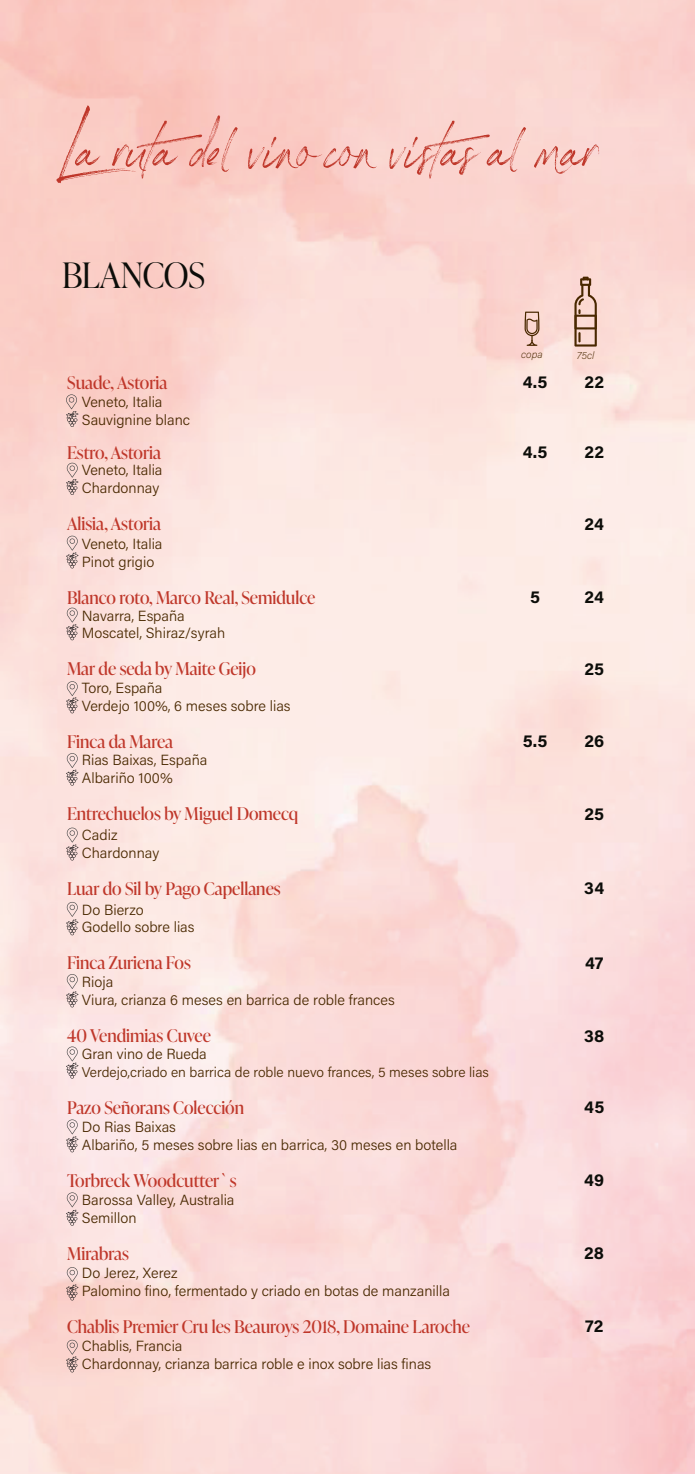
<style>
.page{position:relative;width:695px;height:1474px;background:#fff}
.page>*{position:absolute;margin:0;border:0;box-sizing:border-box;transform-origin:0 0}
.t1{font:italic 70px "Rustic Gold Alt";letter-spacing:.01em;color:#bf372a}
.t2{font:300 35px "Ivy Presto Display";letter-spacing:-.005em;color:#0c0d09}
.t3{font:17.5px "Ivy Presto Display";color:#bf372a}
.t4{font:700 17.5px "Acumin Pro";color:#0c0d09}
.t5{font:300 14.7px/17.8px "Acumin Pro";color:#492800}
.t6{font:300 14px "Acumin Pro";color:#492800}
.t7{font:italic 200 10.5px "Acumin Pro";color:#492800}
</style>
<div class="page">
<img style="left:0;top:0;width:694px;height:1473px">
<svg style="left:524px;top:311px;width:15px;height:35px"></svg>
<svg style="left:574px;top:277px;width:22px;height:69px;background:#c5a393"></svg>
<svg style="left:66px;top:394px;width:12px;height:33px"></svg>
<svg style="left:66px;top:463px;width:12px;height:32px"></svg>
<svg style="left:66px;top:535px;width:12px;height:33px"></svg>
<svg style="left:66px;top:607px;width:12px;height:33px"></svg>
<svg style="left:66px;top:681px;width:12px;height:32px"></svg>
<svg style="left:66px;top:753px;width:12px;height:32px"></svg>
<svg style="left:66px;top:827px;width:12px;height:33px"></svg>
<svg style="left:66px;top:902px;width:12px;height:33px"></svg>
<svg style="left:66px;top:974px;width:12px;height:33px"></svg>
<svg style="left:66px;top:1046px;width:12px;height:32px"></svg>
<svg style="left:66px;top:1119px;width:12px;height:33px"></svg>
<svg style="left:66px;top:1192px;width:12px;height:33px"></svg>
<svg style="left:66px;top:1267px;width:12px;height:33px"></svg>
<svg style="left:66px;top:1339px;width:12px;height:33px"></svg>
<h1 class="t1" style="left:62px;top:100px;width:534px">La ruta del vino con vistas al mar</h1>
<h2 class="t2" style="left:62px;top:250px;width:144px">BLANCOS</h2>
<p class="t7" style="left:521px;top:347px;width:23px">copa</p>
<p class="t7" style="left:576px;top:348px;width:19px">75cl</p>
<p class="t3" style="left:67px;top:370px;width:102px">Suade, Astoria</p>
<p class="t4" style="left:523px;top:370px;width:26px">4.5</p>
<p class="t4" style="left:584px;top:370px;width:21px">22</p>
<p class="t5" style="left:82px;top:392px;width:110px">Veneto, Italia<br>Sauvignine blanc</p>
<p class="t3" style="left:67px;top:440px;width:96px">Estro, Astoria</p>
<p class="t4" style="left:522px;top:439px;width:26px">4.5</p>
<p class="t4" style="left:584px;top:439px;width:21px">22</p>
<p class="t5" style="left:82px;top:461px;width:82px">Veneto, Italia<br>Chardonnay</p>
<p class="t3" style="left:67px;top:511px;width:96px">Alisia, Astoria</p>
<p class="t4" style="left:584px;top:511px;width:21px">24</p>
<p class="t5" style="left:82px;top:534px;width:82px">Veneto, Italia<br>Pinot grigio</p>
<p class="t3" style="left:67px;top:584px;width:250px">Blanco roto, Marco Real, Semidulce</p>
<p class="t4" style="left:530px;top:584px;width:11px">5</p>
<p class="t4" style="left:584px;top:584px;width:21px">24</p>
<p class="t5" style="left:82px;top:606px;width:145px">Navarra, España<br>Moscatel, Shiraz/syrah</p>
<p class="t3" style="left:67px;top:656px;width:190px">Mar de seda by Maite Geijo</p>
<p class="t4" style="left:584px;top:656px;width:21px">25</p>
<p class="t5" style="left:82px;top:678px;width:210px">Toro, España<br>Verdejo 100%, 6 meses sobre lias</p>
<p class="t3" style="left:67px;top:729px;width:108px">Finca da Marea</p>
<p class="t4" style="left:522px;top:729px;width:26px">5.5</p>
<p class="t4" style="left:584px;top:729px;width:21px">26</p>
<p class="t5" style="left:82px;top:750px;width:127px">Rias Baixas, España<br>Albariño 100%</p>
<p class="t3" style="left:67px;top:801px;width:233px">Entrechuelos by Miguel Domecq</p>
<p class="t4" style="left:584px;top:801px;width:21px">25</p>
<p class="t5" style="left:82px;top:825px;width:79px">Cadiz<br>Chardonnay</p>
<p class="t3" style="left:67px;top:875px;width:215px">Luar do Sil by Pago Capellanes</p>
<p class="t4" style="left:584px;top:875px;width:21px">34</p>
<p class="t5" style="left:82px;top:899px;width:114px">Do Bierzo<br>Godello sobre lias</p>
<p class="t3" style="left:67px;top:950px;width:125px">Finca Zuriena Fos</p>
<p class="t4" style="left:585px;top:950px;width:20px">47</p>
<p class="t5" style="left:82px;top:972px;width:314px">Rioja<br>Viura, crianza 6 meses en barrica de roble frances</p>
<p class="t3" style="left:67px;top:1023px;width:145px">40 Vendimias Cuvee</p>
<p class="t4" style="left:584px;top:1023px;width:21px">38</p>
<p class="t5" style="left:82px;top:1044px;width:126px">Gran vino de Rueda</p>
<p class="t6" style="left:82px;top:1061px;width:408px">Verdejo,criado en barrica de roble nuevo frances, 5 meses sobre lias</p>
<p class="t3" style="left:67px;top:1094px;width:178px">Pazo Señorans Colección</p>
<p class="t4" style="left:584px;top:1094px;width:22px">45</p>
<p class="t5" style="left:82px;top:1117px;width:377px">Do Rias Baixas<br>Albariño, 5 meses sobre lias en barrica, 30 meses en botella</p>
<p class="t3" style="left:67px;top:1167px;width:171px">Torbreck Woodcutter`s</p>
<p class="t4" style="left:584px;top:1167px;width:22px">49</p>
<p class="t5" style="left:82px;top:1190px;width:154px">Barossa Valley, Australia<br>Semillon</p>
<p class="t3" style="left:67px;top:1240px;width:63px">Mirabras</p>
<p class="t4" style="left:584px;top:1240px;width:21px">28</p>
<p class="t5" style="left:82px;top:1263px;width:369px">Do Jerez, Xerez<br>Palomino fino, fermentado y criado en botas de manzanilla</p>
<p class="t3" style="left:67px;top:1313px;width:404px">Chablis Premier Cru les Beauroys 2018, Domaine Laroche</p>
<p class="t4" style="left:585px;top:1313px;width:20px">72</p>
<p class="t5" style="left:82px;top:1336px;width:351px">Chablis, Francia<br>Chardonnay, crianza barrica roble e inox sobre lias finas</p>
</div>
